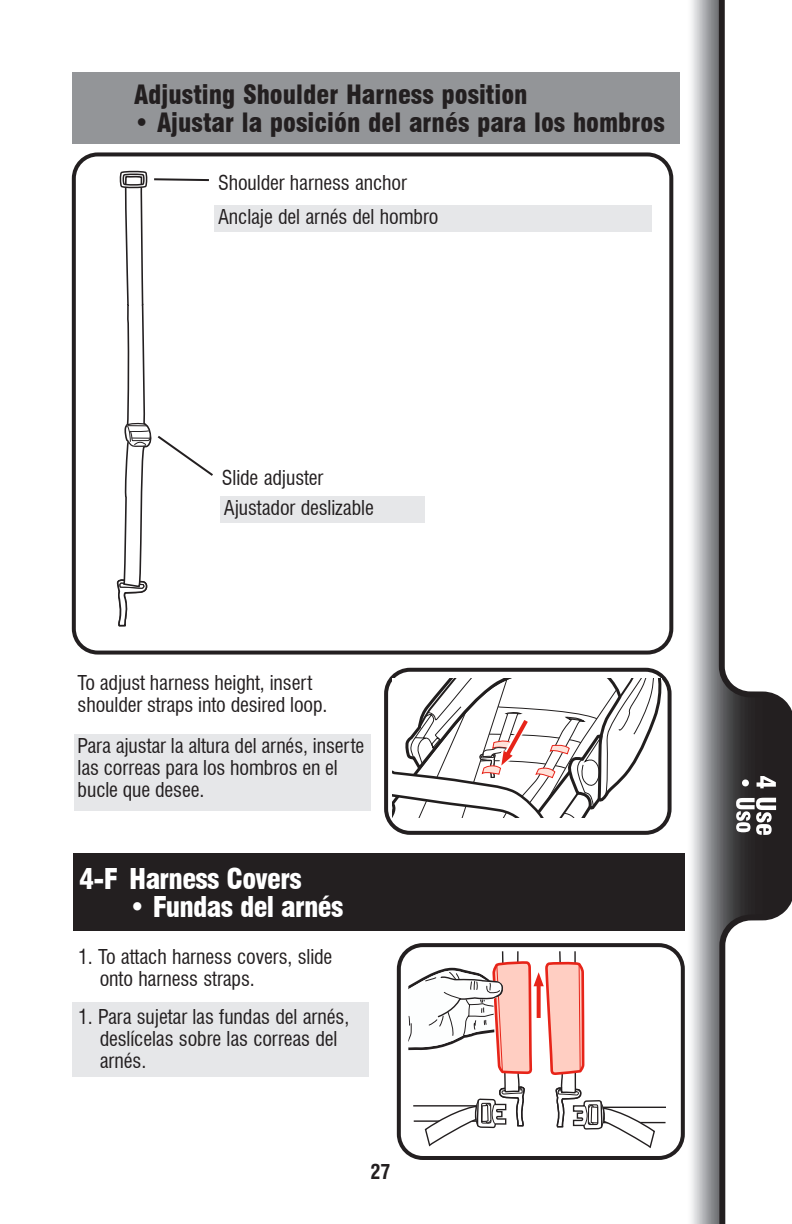
<style>
.page{position:relative;width:792px;height:1224px;background:#fff}
.page>*{position:absolute;margin:0;border:0;box-sizing:border-box;transform-origin:0 0}
.Banner{font:900 condensed 28px "Swiss 721 BT";letter-spacing:-.025em;color:#fff}
.Banner-2{font:900 condensed 26px "Swiss 721 BT";color:#231f20}
.Body{font:condensed 20px/22px "Swiss 721 BT";letter-spacing:-.005em;color:#231f20}
.Copy-Steps{font:condensed 20px/22px "Swiss 721 BT";letter-spacing:-.005em;color:#231f20}
.t1{font:700 condensed 20px "Swiss 721 BT";color:#231f20}
</style>
<div class="page">
<img style="left:691px;top:0;width:28px;height:1224px">
<svg style="left:719px;top:0;width:73px;height:1224px"></svg>
<svg style="left:757px;top:776px;width:19px;height:12px"></svg>
<svg style="left:742px;top:779px;width:7px;height:7px"></svg>
<svg style="left:736px;top:798px;width:40px;height:37px"></svg>
<div style="left:72px;top:72px;width:608px;height:72px;background:#939598"></div>
<div style="left:72px;top:152px;width:601px;height:503px;border:4px solid #231f20;border-radius:24px"></div>
<div style="left:214px;top:205px;width:437px;height:27px;background:#e6e7e9"></div>
<div style="left:220px;top:496px;width:204px;height:27px;background:#e6e7e9"></div>
<svg style="left:117px;top:171px;width:96px;height:456px"></svg>
<div style="left:384px;top:668px;width:288px;height:167px;border:4px solid #231f20;border-radius:24px"></div>
<div style="left:74px;top:734px;width:297px;height:77px;background:#e6e7e9"></div>
<svg style="left:393px;top:678px;width:268px;height:140px"></svg>
<div style="left:73px;top:854px;width:611px;height:77px;background:#231f20"></div>
<div style="left:72px;top:1002px;width:297px;height:75px;background:#e6e7e9"></div>
<div style="left:397px;top:943px;width:288px;height:217px;border:4px solid #231f20;border-radius:24px"></div>
<hr style="left:603px;top:1107px;width:63px;height:1px;background:#231f20">
<hr style="left:603px;top:1122px;width:63px;height:1px;background:#231f20">
<svg style="left:408px;top:951px;width:248px;height:200px"></svg>
<p class="Banner-2" style="left:134px;top:79px;width:395px">Adjusting Shoulder Harness position</p>
<p class="Banner-2" style="left:134px;top:107px;width:532px">• Ajustar la posición del arnés para los hombros</p>
<p class="Body" style="left:218px;top:172px;width:190px">Shoulder harness anchor</p>
<p class="Body" style="left:218px;top:206px;width:222px">Anclaje del arnés del hombro</p>
<p class="Body" style="left:222px;top:467px;width:103px">Slide adjuster</p>
<p class="Body" style="left:224px;top:497px;width:151px">Ajustador deslizable</p>
<p class="Copy-Steps" style="left:78px;top:672px;width:251px">To adjust harness height, insert shoulder straps into desired loop.</p>
<p class="Copy-Steps" style="left:78px;top:735px;width:288px">Para ajustar la altura del arnés, inserte las correas para los hombros en el bucle que desee.</p>
<p class="Banner" style="left:79px;top:862px;width:224px">4-F Harness Covers</p>
<p class="Banner" style="left:129px;top:890px;width:216px">• Fundas del arnés</p>
<p class="Body" style="left:100px;top:946px;width:234px;text-indent:-22px">1. To attach harness covers, slide onto harness straps.</p>
<p class="Body" style="left:100px;top:1005px;width:251px;text-indent:-22px">1. Para sujetar las fundas del arnés, deslícelas sobre las correas del arnés.</p>
<p class="t1" style="left:370px;top:1160px;width:21px">27</p>
</div>
